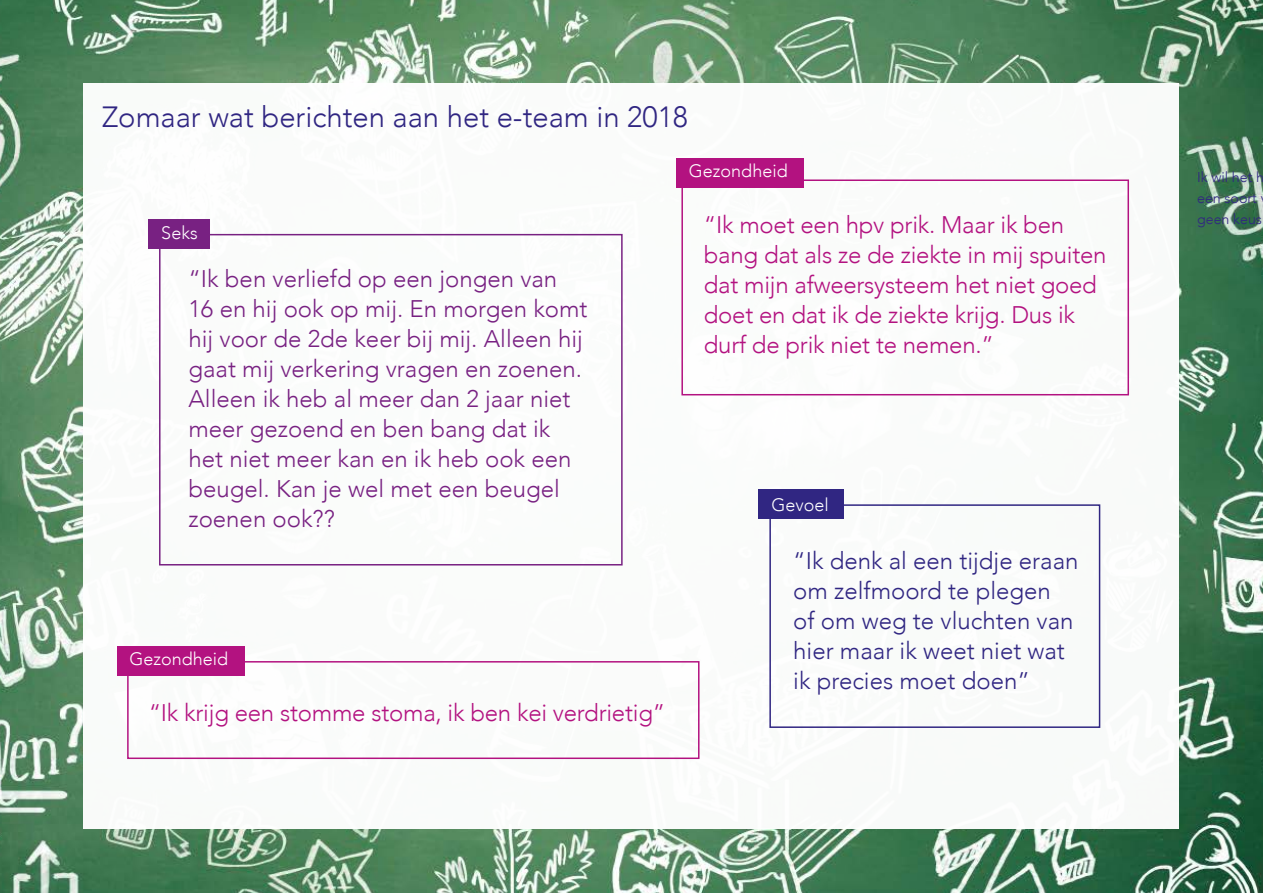
<style>
.page{position:relative;width:1263px;height:893px;background:#fff}
.page>*{position:absolute;margin:0;border:0;box-sizing:border-box;transform-origin:0 0}
.t1{font:300 29.25px "Avenir";color:#302682}
.t2{font:300 24px/30px "Avenir";color:#782182}
.t3{font:300 24px/30px "Avenir";letter-spacing:-.01em;color:#b31280}
.t4{font:300 24px/30px "Avenir";color:#302682}
.t5{font:300 18px "Avenir";color:#fff}
.t6{font:300 14.25px/21px "Avenir";color:#302682}
</style>
<div class="page">
<img style="left:0;top:0;width:1263px;height:893px">
<div style="left:83px;top:84px;width:1096px;height:745px;background:#fff"></div>
<div style="left:117px;top:646px;width:128px;height:30px;background:#b31280"></div>
<div style="left:159px;top:234px;width:464px;height:331px;border:2px solid #782182"></div>
<div style="left:127px;top:661px;width:572px;height:98px;border:2px solid #b31280"></div>
<div style="left:148px;top:219px;width:62px;height:30px;background:#782182"></div>
<div style="left:676px;top:158px;width:128px;height:30px;background:#b31280"></div>
<div style="left:681px;top:179px;width:448px;height:216px;border:2px solid #b31280"></div>
<div style="left:758px;top:489px;width:85px;height:30px;background:#302682"></div>
<div style="left:769px;top:504px;width:331px;height:224px;border:2px solid #302682"></div>
<p class="t1" style="left:102px;top:100px;width:588px">Zomaar wat berichten aan het e-team in 2018</p>
<p class="t5" style="left:161px;top:222px;width:38px">Seks</p>
<p class="t2" style="left:188px;top:264px;width:401px">“Ik ben verliefd op een jongen van<br>16 en hij ook op mij. En morgen komt hij voor de 2de keer bij mij. Alleen hij gaat mij verkering vragen en zoenen.<br>Alleen ik heb al meer dan 2 jaar niet meer gezoend en ben bang dat ik het niet meer kan en ik heb ook een beugel. Kan je wel met een beugel zoenen ook??</p>
<p class="t5" style="left:129px;top:649px;width:100px">Gezondheid</p>
<p class="t3" style="left:149px;top:698px;width:518px">“Ik krijg een stomme stoma, ik ben kei verdrietig”</p>
<p class="t5" style="left:689px;top:160px;width:100px">Gezondheid</p>
<p class="t3" style="left:704px;top:210px;width:404px">“Ik moet een hpv prik. Maar ik ben bang dat als ze de ziekte in mij spuiten dat mijn afweersysteem het niet goed doet en dat ik de ziekte krijg. Dus ik durf de prik niet te nemen.”</p>
<p class="t5" style="left:771px;top:494px;width:59px">Gevoel</p>
<p class="t4" style="left:793px;top:546px;width:287px">“Ik denk al een tijdje eraan om zelfmoord te plegen<br>of om weg te vluchten van hier maar ik weet niet wat ik precies moet doen”</p>
<p class="t6" style="left:1197px;top:166px;width:69px">Ik wil het h een soort geen keus</p>
</div>
